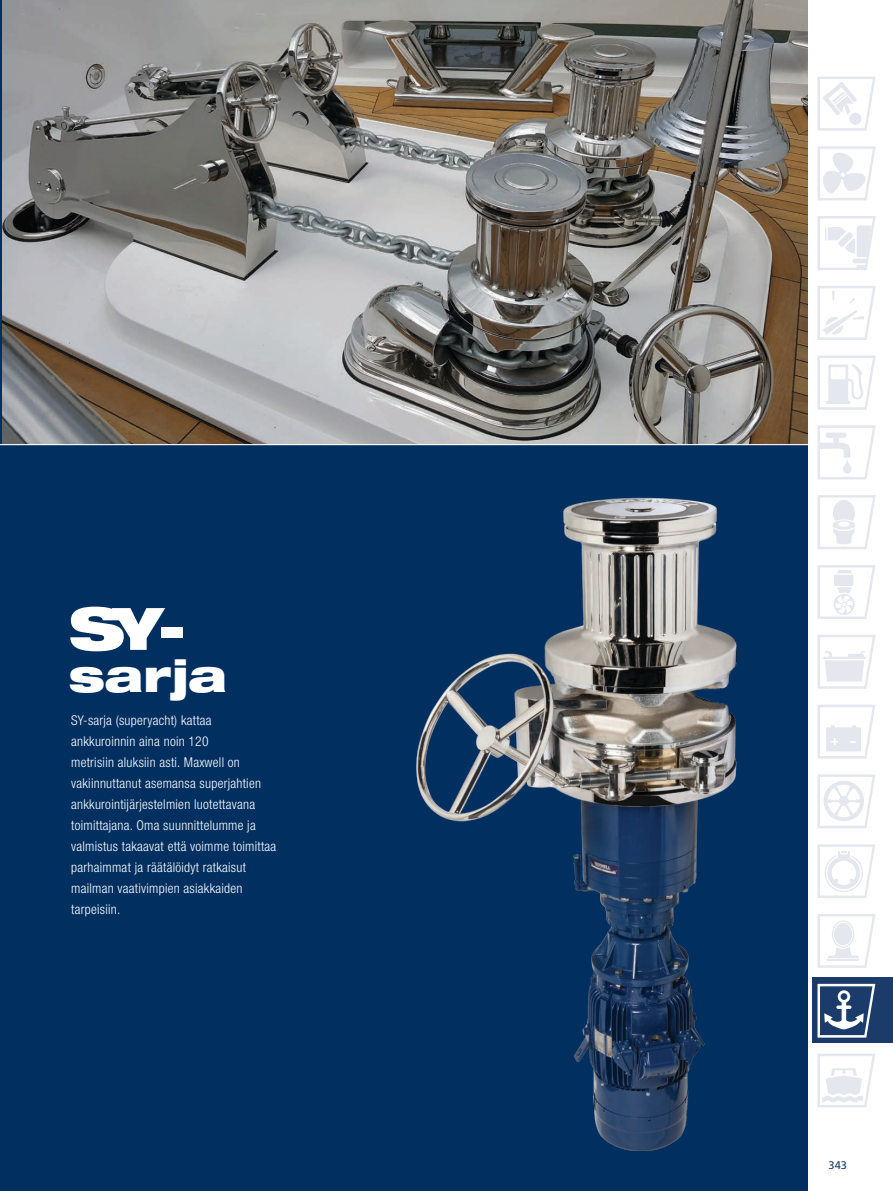
<style>
.page{position:relative;width:893px;height:1191px;background:#fff}
.page>*{position:absolute;margin:0;border:0;box-sizing:border-box;transform-origin:0 0}
.t1{font:900 expanded 58.5px "Helvetica Neue LT Pro";color:#fff}
.t2{font:900 expanded 44.25px "Helvetica Neue LT Pro";color:#fff}
.t3{font:300 condensed 13.5px/21px "Helvetica Neue LT Pro";letter-spacing:.02em;color:#fff}
.t4{font:10.95px "Frutiger LT Std";color:#1b3b6a}
</style>
<div class="page">
<div style="left:812px;top:977px;width:81px;height:66px;background:#1b3b6a"></div>
<svg style="left:817px;top:914px;width:58px;height:53px"></svg>
<svg style="left:817px;top:216px;width:59px;height:54px"></svg>
<svg style="left:817px;top:77px;width:59px;height:54px"></svg>
<div style="left:849px;top:113px;width:12px;height:12px;background:#e4e7ed;border-radius:50%"></div>
<svg style="left:817px;top:355px;width:59px;height:55px"></svg>
<svg style="left:817px;top:286px;width:59px;height:54px"></svg>
<svg style="left:817px;top:425px;width:59px;height:54px"></svg>
<svg style="left:817px;top:495px;width:59px;height:54px"></svg>
<svg style="left:817px;top:565px;width:58px;height:54px"></svg>
<svg style="left:817px;top:635px;width:59px;height:54px"></svg>
<svg style="left:817px;top:705px;width:58px;height:53px"></svg>
<svg style="left:817px;top:774px;width:58px;height:54px"></svg>
<svg style="left:817px;top:844px;width:58px;height:54px"></svg>
<svg style="left:817px;top:983px;width:58px;height:54px"></svg>
<svg style="left:817px;top:1054px;width:58px;height:53px"></svg>
<svg style="left:817px;top:146px;width:59px;height:54px"></svg>
<div style="left:0;top:0;width:808px;height:1191px;background:#002f60"></div>
<img style="left:2px;top:0;width:806px;height:444px">
<img style="left:416px;top:497px;width:321px;height:653px">
<hr style="left:0;top:444px;width:813px;height:1px;background:#fff">
<h1 class="t1" style="left:69px;top:590px;width:119px">SY-</h1>
<h2 class="t2" style="left:69px;top:647px;width:160px">sarja</h2>
<p class="t3" style="left:71px;top:710px;width:207px">SY-sarja (superyacht) kattaa ankkuroinnin aina noin 120<br>metrisiin aluksiin asti. Maxwell on vakiinnuttanut asemansa superjahtien ankkurointijärjestelmien luotettavana toimittajana. Oma suunnittelumme ja valmistus takaavat että voimme toimittaa parhaimmat ja räätälöidyt ratkaisut mailman vaativimpien asiakkaiden tarpeisiin.</p>
<p class="t4" style="left:829px;top:1158px;width:20px">343</p>
</div>
